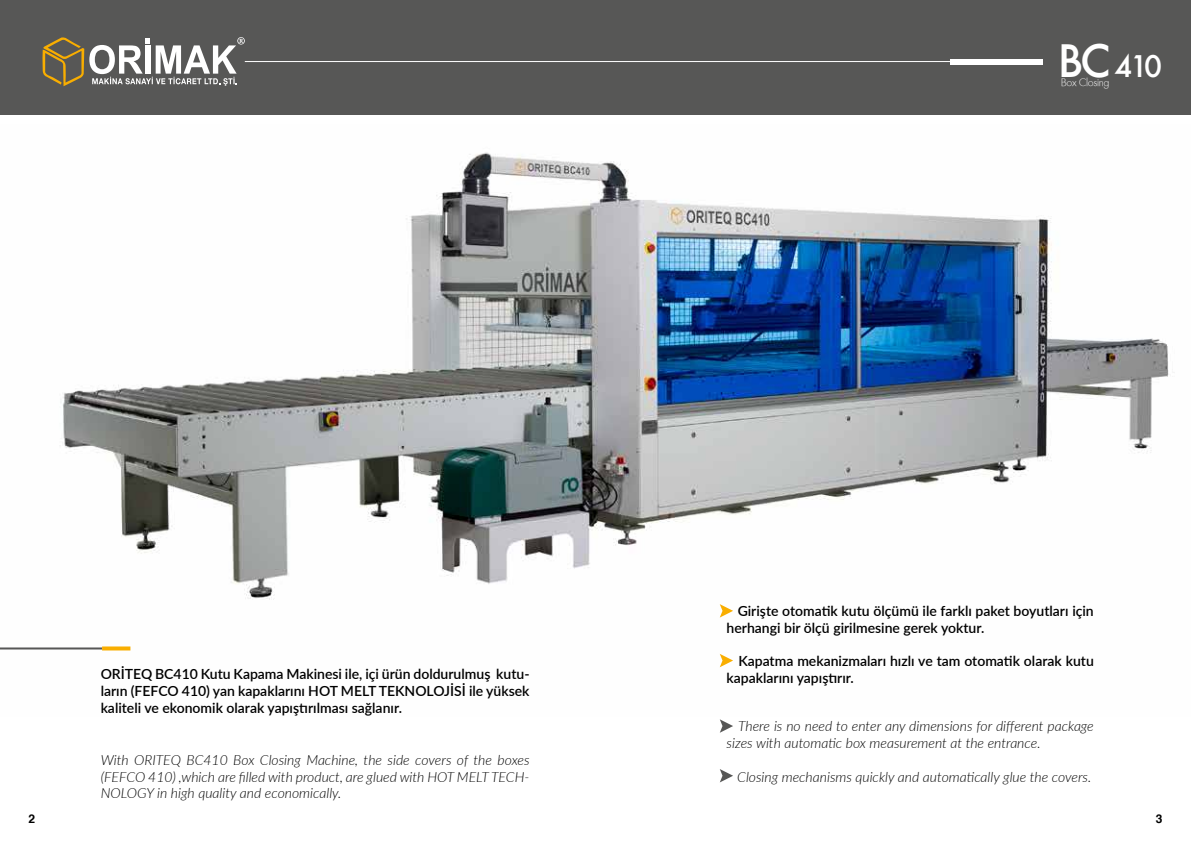
<style>
.page{position:relative;width:1191px;height:851px;background:#fff}
.page>*{position:absolute;margin:0;border:0;box-sizing:border-box;transform-origin:0 0}
.t1{font:500 29.1px "Futura";color:#fff}
.t2{font:600 14px/16.8px "Lato";color:#000}
.t3{font:italic 300 14px/16.8px "Lato";color:#000;text-align:justify}
.t4{font:700 12px "Helvetica";color:#000}
.t5{font:300 11.4px "Futura";letter-spacing:-.03em;color:#fff}
.s1{font-size:43.6px}
</style>
<div class="page">
<img style="left:0;top:152px;width:1169px;height:499px">
<hr style="left:0;top:647px;width:102px;height:2px;background:#575756">
<svg style="left:102px;top:646px;width:28px;height:4px"></svg>
<svg style="left:719px;top:604px;width:14px;height:13px"></svg>
<svg style="left:720px;top:719px;width:13px;height:13px"></svg>
<svg style="left:720px;top:654px;width:13px;height:13px"></svg>
<svg style="left:720px;top:769px;width:13px;height:13px"></svg>
<div style="left:0;top:0;width:1191px;height:115px;background:#575756"></div>
<svg style="left:42px;top:37px;width:203px;height:49px"></svg>
<div style="left:949px;top:59px;width:93px;height:5px;background:#fff"></div>
<hr style="left:245px;top:61px;width:708px;height:1px;background:#fff">
<h1 class="t1" style="left:1057px;top:46px;width:106px"><span class="s1">BC</span> 410</h1>
<p class="t5" style="left:1060px;top:76px;width:50px">Box Closing</p>
<p class="t2" style="left:101px;top:664px;width:430px;text-align:justify">ORİTEQ BC410 Kutu Kapama Makinesi ile, içi ürün doldurulmuş kutu&shy;ların (FEFCO 410) yan kapaklarını HOT MELT TEKNOLOJİSİ ile yüksek kaliteli ve ekonomik olarak yapıştırılması sağlanır.</p>
<p class="t3" style="left:101px;top:750px;width:430px">With ORITEQ BC410 Box Closing Machine, the side covers of the boxes (FEFCO 410) ,which are filled with product, are glued with HOT MELT TECH-NOLOGY in high quality and economically.</p>
<p class="t2" style="left:726px;top:601px;width:369px;text-indent:11px">Girişte otomatik kutu ölçümü ile farklı paket boyutları için herhangi bir ölçü girilmesine gerek yoktur.</p>
<p class="t2" style="left:726px;top:652px;width:369px;text-indent:12px">Kapatma mekanizmaları hızlı ve tam otomatik olarak kutu kapaklarını yapıştırır.</p>
<p class="t3" style="left:726px;top:717px;width:369px;text-indent:11px">There is no need to enter any dimensions for different package sizes with automatic box measurement at the entrance.</p>
<p class="t3" style="left:737px;top:767px;width:355px">Closing mechanisms quickly and automatically glue the covers.</p>
<p class="t4" style="left:28px;top:808px;width:8px">2</p>
<p class="t4" style="left:1156px;top:808px;width:8px">3</p>
</div>
